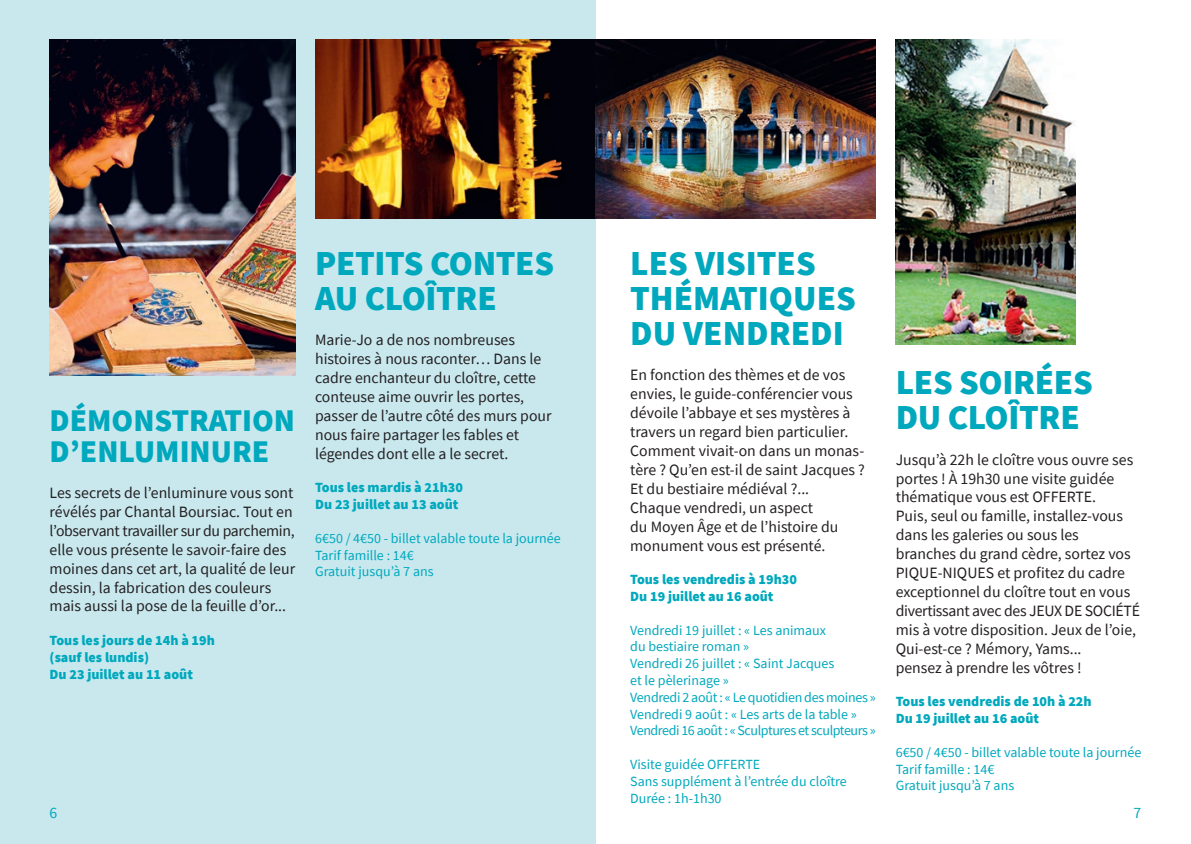
<style>
.page{position:relative;width:1191px;height:844px;background:#fff}
.page>*{position:absolute;margin:0;border:0;box-sizing:border-box;transform-origin:0 0}
.t1{font:900 35px/35px "Source Sans Pro";letter-spacing:-.01em;color:#00a8bd}
.t2{font:900 31.5px/31.5px "Source Sans Pro";color:#00a8bd}
.t3{font:15.75px/18.9px "Source Sans Pro";color:#231f20}
.t4{font:15.75px "Source Sans Pro";color:#00a8bd}
.t5{font:14px/16.8px "Source Sans Pro";color:#00a8bd}
.t6{font:900 14px/16.8px "Source Sans Pro";color:#00a8bd}
</style>
<div class="page">
<div style="left:0;top:0;width:595px;height:843px;background:#c8e8ee"></div>
<img style="left:315px;top:40px;width:561px;height:178px">
<img style="left:50px;top:40px;width:245px;height:335px">
<img style="left:895px;top:40px;width:180px;height:304px">
<h2 class="t2" style="left:50px;top:404px;width:247px">DÉMONSTRATION<br>D’ENLUMINURE</h2>
<p class="t3" style="left:50px;top:483px;width:247px">Les secrets de l’enluminure vous sont révélés par Chantal Boursiac. Tout en l’observant travailler sur du parchemin, elle vous présente le savoir-faire des moines dans cet art, la qualité de leur dessin, la fabrication des couleurs mais aussi la pose de la feuille d’or...</p>
<p class="t6" style="left:50px;top:631px;width:167px">Tous les jours de 14h à 19h (sauf les lundis)<br>Du 23 juillet au 11 août</p>
<h1 class="t1" style="left:315px;top:245px;width:240px">PETITS CONTES<br>AU CLOÎTRE</h1>
<p class="t3" style="left:315px;top:330px;width:238px">Marie-Jo a de nos nombreuses histoires à nous raconter… Dans le cadre enchanteur du cloître, cette conteuse aime ouvrir les portes, passer de l’autre côté des murs pour nous faire partager les fables et légendes dont elle a le secret.</p>
<p class="t6" style="left:315px;top:479px;width:149px">Tous les mardis à 21h30<br>Du 23 juillet au 13 août</p>
<p class="t5" style="left:315px;top:529px;width:247px">6€50 / 4€50 - billet valable toute la journée<br>Tarif famille : 14€<br>Gratuit jusqu’à 7 ans</p>
<h1 class="t1" style="left:630px;top:245px;width:227px">LES VISITES<br>THÉMATIQUES<br>DU VENDREDI</h1>
<p class="t3" style="left:630px;top:365px;width:236px">En fonction des thèmes et de vos envies, le guide-conférencier vous dévoile l’abbaye et ses mystères à travers un regard bien particulier.<br>Comment vivait-on dans un monas&shy;tère ? Qu’en est-il de saint Jacques ?<br>Et du bestiaire médiéval ?...<br>Chaque vendredi, un aspect<br>du Moyen Âge et de l’histoire du monument vous est présenté.</p>
<p class="t6" style="left:630px;top:570px;width:168px">Tous les vendredis à 19h30<br>Du 19 juillet au 16 août</p>
<p class="t5" style="left:630px;top:621px;width:247px">Vendredi 19 juillet : « Les animaux<br>du bestiaire roman »<br>Vendredi 26 juillet : « Saint Jacques<br>et le pèlerinage »<br>Vendredi 2 août : « Le quotidien des moines » Vendredi 9 août : « Les arts de la table » Vendredi 16 août : « Sculptures et sculpteurs »</p>
<p class="t5" style="left:630px;top:755px;width:218px">Visite guidée OFFERTE<br>Sans supplément à l’entrée du cloître<br>Durée : 1h-1h30</p>
<h1 class="t1" style="left:895px;top:364px;width:198px">LES SOIRÉES<br>DU CLOÎTRE</h1>
<p class="t3" style="left:895px;top:450px;width:246px">Jusqu’à 22h le cloître vous ouvre ses portes ! À 19h30 une visite guidée thématique vous est OFFERTE.<br>Puis, seul ou famille, installez-vous dans les galeries ou sous les branches du grand cèdre, sortez vos PIQUE-NIQUES et profitez du cadre exceptionnel du cloître tout en vous divertissant avec des JEUX DE SOCIÉTÉ mis à votre disposition. Jeux de l’oie, Qui-est-ce ? Mémory, Yams...<br>pensez à prendre les vôtres !</p>
<p class="t6" style="left:895px;top:692px;width:197px">Tous les vendredis de 10h à 22h<br>Du 19 juillet au 16 août</p>
<p class="t5" style="left:895px;top:743px;width:247px">6€50 / 4€50 - billet valable toute la journée<br>Tarif famille : 14€<br>Gratuit jusqu’à 7 ans</p>
<p class="t4" style="left:50px;top:802px;width:9px">6</p>
<p class="t4" style="left:1133px;top:802px;width:9px">7</p>
</div>
